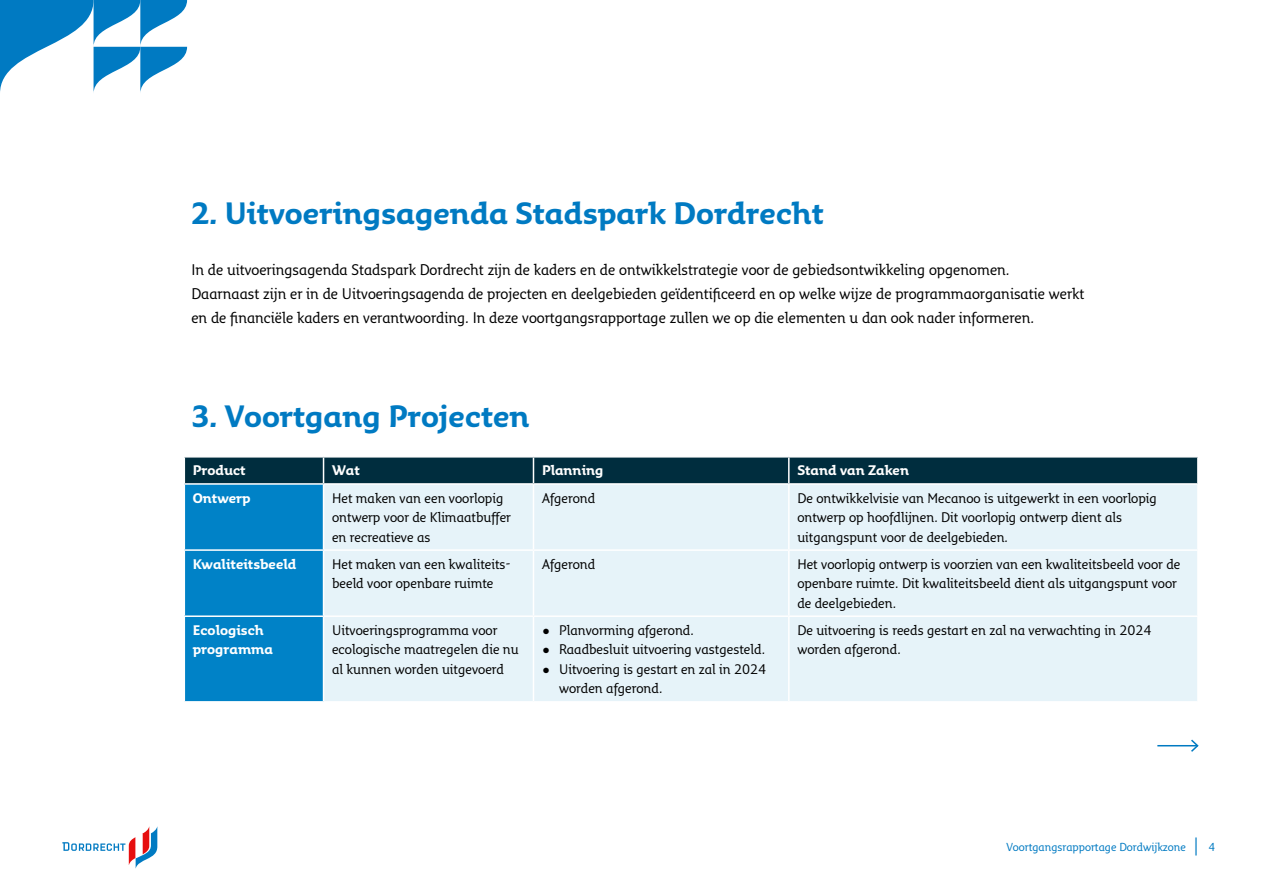
<style>
.page{position:relative;width:1263px;height:893px;background:#fff}
.page>*{position:absolute;margin:0;border:0;box-sizing:border-box;transform-origin:0 0}
.t1{font:700 30px "Fresco Inf Sans";color:#007ac2}
.t2{font:15px/24px "Fresco Inf Sans";color:#000}
.t3{font:13.5px/19.5px "Fresco Inf Sans";color:#000}
.t4{font:700 13.5px/19.5px "Fresco Inf Sans";color:#fff}
.t5{font:11.25px "Fresco Inf Sans";color:#007ac2}
.s1{font-family:"Minion Pro";font-size:18px}
</style>
<div class="page">
<svg style="left:62px;top:827px;width:95px;height:41px"></svg>
<svg style="left:0;top:0;width:187px;height:93px"></svg>
<svg style="left:184px;top:457px;width:1014px;height:244px;background:#b1d0df"></svg>
<hr style="left:1197px;top:458px;width:2px;height:25px;background:#fff">
<hr style="left:184px;top:483px;width:140px;height:2px;background:#fff">
<hr style="left:184px;top:485px;width:1px;height:64px;background:#fff">
<hr style="left:324px;top:483px;width:209px;height:2px;background:#fff">
<hr style="left:323px;top:485px;width:1px;height:64px;background:#fff">
<hr style="left:533px;top:483px;width:256px;height:2px;background:#fff">
<hr style="left:533px;top:485px;width:1px;height:64px;background:#fff">
<hr style="left:789px;top:483px;width:410px;height:2px;background:#fff">
<hr style="left:788px;top:485px;width:1px;height:64px;background:#fff">
<hr style="left:1197px;top:485px;width:2px;height:64px;background:#fff">
<hr style="left:184px;top:549px;width:140px;height:2px;background:#fff">
<hr style="left:184px;top:551px;width:1px;height:64px;background:#fff">
<hr style="left:324px;top:549px;width:209px;height:2px;background:#fff">
<hr style="left:323px;top:551px;width:1px;height:64px;background:#fff">
<hr style="left:533px;top:549px;width:256px;height:2px;background:#fff">
<hr style="left:533px;top:551px;width:1px;height:64px;background:#fff">
<hr style="left:789px;top:549px;width:410px;height:2px;background:#fff">
<hr style="left:788px;top:551px;width:1px;height:64px;background:#fff">
<hr style="left:1197px;top:551px;width:2px;height:64px;background:#fff">
<hr style="left:184px;top:615px;width:140px;height:2px;background:#fff">
<hr style="left:184px;top:617px;width:1px;height:84px;background:#fff">
<hr style="left:324px;top:615px;width:209px;height:2px;background:#fff">
<hr style="left:323px;top:617px;width:1px;height:84px;background:#fff">
<hr style="left:533px;top:615px;width:256px;height:2px;background:#fff">
<hr style="left:533px;top:617px;width:1px;height:84px;background:#fff">
<hr style="left:789px;top:615px;width:410px;height:2px;background:#fff">
<hr style="left:788px;top:617px;width:1px;height:84px;background:#fff">
<hr style="left:1197px;top:617px;width:2px;height:84px;background:#fff">
<hr style="left:1157px;top:745px;width:40px;height:1px;background:#007ac2">
<svg style="left:1189px;top:739px;width:10px;height:13px"></svg>
<h1 class="t1" style="left:191px;top:195px;width:634px">2. Uitvoeringsagenda Stadspark Dordrecht</h1>
<p class="t2" style="left:191px;top:258px;width:895px">In de uitvoeringsagenda Stadspark Dordrecht zijn de kaders en de ontwikkelstrategie voor de gebiedsontwikkeling opgenomen.<br>Daarnaast zijn er in de Uitvoeringsagenda de projecten en deelgebieden geïdentificeerd en op welke wijze de programmaorganisatie werkt en de financiële kaders en verantwoording. In deze voortgangsrapportage zullen we op die elementen u dan ook nader informeren.</p>
<h1 class="t1" style="left:191px;top:398px;width:340px">3. Voortgang Projecten</h1>
<p class="t4" style="left:193px;top:460px;width:54px">Product</p>
<p class="t4" style="left:332px;top:460px;width:29px">Wat</p>
<p class="t4" style="left:542px;top:460px;width:63px">Planning</p>
<p class="t4" style="left:797px;top:460px;width:113px">Stand van Zaken</p>
<p class="t4" style="left:193px;top:488px;width:59px">Ontwerp</p>
<p class="t3" style="left:332px;top:488px;width:180px">Het maken van een voorlopig ontwerp voor de Klimaatbuffer en recreatieve as</p>
<p class="t3" style="left:542px;top:488px;width:55px">Afgerond</p>
<p class="t3" style="left:797px;top:488px;width:361px">De ontwikkelvisie van Mecanoo is uitgewerkt in een voorlopig ontwerp op hoofdlijnen. Dit voorlopig ontwerp dient als uitgangspunt voor de deelgebieden.</p>
<p class="t4" style="left:193px;top:554px;width:105px">Kwaliteitsbeeld</p>
<p class="t3" style="left:332px;top:554px;width:180px">Het maken van een kwaliteits&shy;beeld voor openbare ruimte</p>
<p class="t3" style="left:542px;top:554px;width:55px">Afgerond</p>
<p class="t3" style="left:797px;top:554px;width:385px">Het voorlopig ontwerp is voorzien van een kwaliteitsbeeld voor de openbare ruimte. Dit kwaliteitsbeeld dient als uitgangspunt voor de deelgebieden.</p>
<p class="t4" style="left:193px;top:620px;width:82px">Ecologisch programma</p>
<p class="t3" style="left:332px;top:620px;width:188px">Uitvoeringsprogramma voor ecologische maatregelen die nu al kunnen worden uitgevoerd</p>
<p class="t3" style="left:542px;top:620px;width:153px">• Planvorming afgerond.</p>
<p class="t3" style="left:797px;top:620px;width:356px">De uitvoering is reeds gestart en zal na verwachting in 2024 worden afgerond.</p>
<p class="t3" style="left:542px;top:639px;width:225px">• Raadbesluit uitvoering vastgesteld.</p>
<p class="t3" style="left:559px;top:659px;width:209px;text-indent:-17px">• Uitvoering is gestart en zal in 2024 worden afgerond.</p>
<p class="t5" style="left:1006px;top:840px;width:210px">Voortgangsrapportage Dordwijkzone <span class="s1">|</span> 4</p>
</div>
